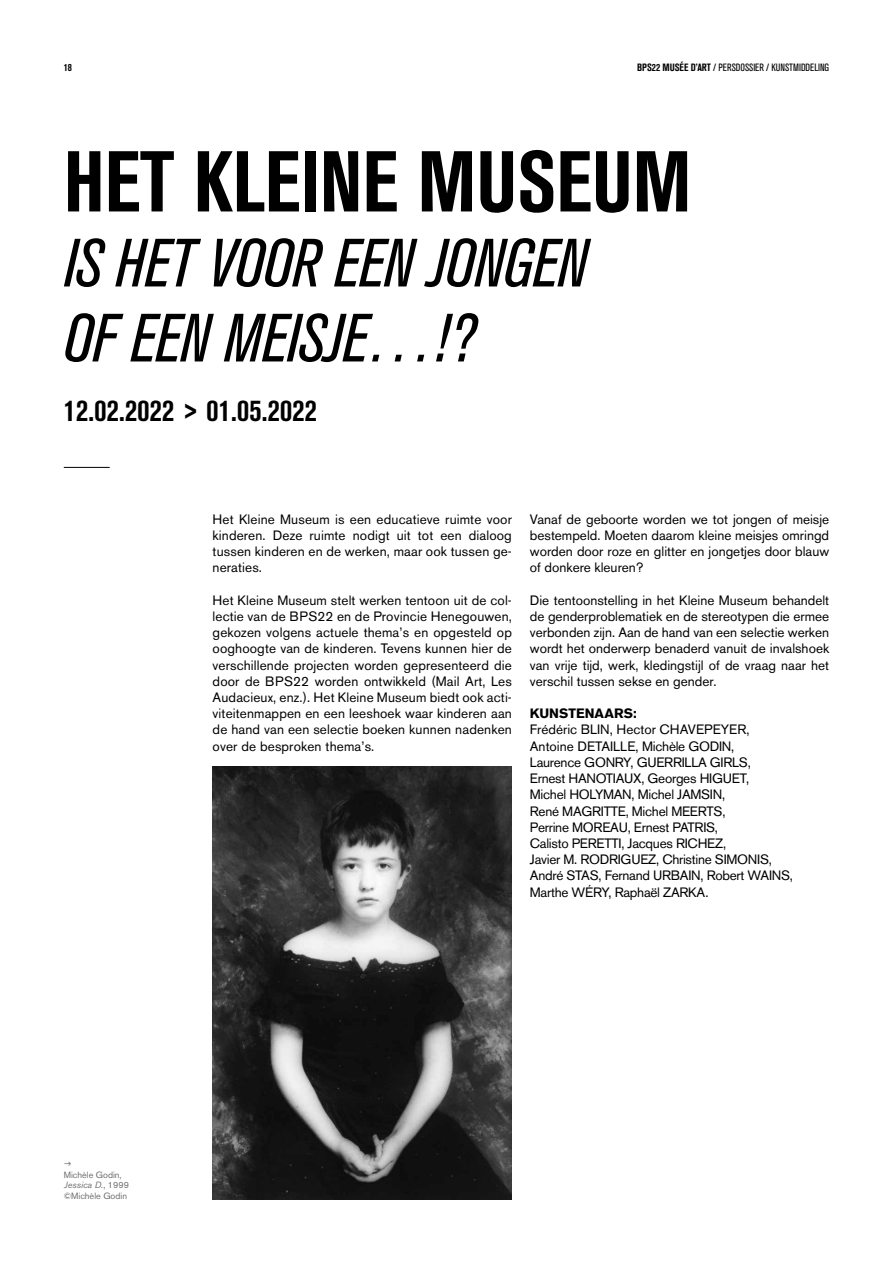
<style>
.page{position:relative;width:893px;height:1263px;background:#fff}
.page>*{position:absolute;margin:0;border:0;box-sizing:border-box;transform-origin:0 0}
.t1{font:700 condensed 85.35px "Akzidenz Grotesk BQ";color:#000}
.t2{font:italic condensed 67.5px/75px "Akzidenz Grotesk BQ";color:#000}
.t3{font:700 condensed 30.45px "Akzidenz Grotesk BQ";letter-spacing:.01em;color:#000}
.t4{font:13.5px/16.2px "Akzidenz Grotesk BQ";letter-spacing:-.02em;color:#000;text-align:justify}
.t5{font:13.5px/16.2px "Akzidenz Grotesk BE";letter-spacing:.01em;color:#000;text-align:justify}
.t6{font:700 13.5px "Akzidenz Grotesk BQ";color:#000}
.t7{font:condensed 10.5px "Akzidenz Grotesk BQ";color:#000}
.t8{font:700 condensed 10.5px "Akzidenz Grotesk BQ";color:#000}
.t9{font:9px/10.8px "Akzidenz Grotesk BE";color:#706f6f}
.s1{font-weight:700}
.s2{font-style:italic}
</style>
<div class="page">
<hr style="left:64px;top:467px;width:46px;height:1px;background:#000">
<img style="left:213px;top:767px;width:299px;height:432px">
<p class="t8" style="left:64px;top:62px;width:10px">18</p>
<p class="t7" style="left:637px;top:62px;width:193px"><span class="s1">BPS22 MUSÉE D’ART</span> / PERSDOSSIER / KUNSTMIDDELING</p>
<h1 class="t1" style="left:64px;top:133px;width:629px">HET KLEINE MUSEUM</h1>
<h2 class="t2" style="left:64px;top:227px;width:525px">IS HET VOOR EEN JONGEN<br>OF EEN MEISJE…!?</h2>
<h3 class="t3" style="left:64px;top:393px;width:255px">12.02.2022 &gt; 01.05.2022</h3>
<p class="t5" style="left:213px;top:511px;width:301px">Het Kleine Museum is een educatieve ruimte voor kinderen. Deze ruimte nodigt uit tot een dialoog tussen kinderen en de werken, maar ook tussen ge&shy;neraties.</p>
<p class="t5" style="left:213px;top:592px;width:301px">Het Kleine Museum stelt werken tentoon uit de col&shy;lectie van de BPS22 en de Provincie Henegouwen, gekozen volgens actuele thema’s en opgesteld op ooghoogte van de kinderen. Tevens kunnen hier de verschillende projecten worden gepresenteerd die door de BPS22 worden ontwikkeld (Mail Art, Les Audacieux, enz.). Het Kleine Museum biedt ook acti&shy;viteitenmappen en een leeshoek waar kinderen aan de hand van een selectie boeken kunnen nadenken over de besproken thema’s.</p>
<p class="t4" style="left:530px;top:511px;width:301px">Vanaf de geboorte worden we tot jongen of meisje bestempeld. Moeten daarom kleine meisjes omringd worden door roze en glitter en jongetjes door blauw of donkere kleuren?</p>
<p class="t4" style="left:530px;top:592px;width:301px">Die tentoonstelling in het Kleine Museum behandelt de genderproblematiek en de stereotypen die ermee verbonden zijn. Aan de hand van een selectie werken wordt het onderwerp benaderd vanuit de invalshoek van vrije tijd, werk, kledingstijl of de vraag naar het verschil tussen sekse en gender.</p>
<p class="t6" style="left:530px;top:706px;width:108px">KUNSTENAARS:</p>
<p class="t4" style="left:530px;top:722px;width:265px;text-align:left">Frédéric BLIN, Hector CHAVEPEYER, Antoine DETAILLE, Michèle GODIN,<br>Laurence GONRY, GUERRILLA GIRLS,<br>Ernest HANOTIAUX, Georges HIGUET,<br>Michel HOLYMAN, Michel JAMSIN,<br>René MAGRITTE, Michel MEERTS,<br>Perrine MOREAU, Ernest PATRIS,<br>Calisto PERETTI, Jacques RICHEZ,<br>Javier M. RODRIGUEZ, Christine SIMONIS, André STAS, Fernand URBAIN, Robert WAINS, Marthe WÉRY, Raphaël ZARKA.</p>
<p class="t9" style="left:64px;top:1169px;width:67px">Michèle Godin,<br><span class="s2">Jessica D.</span>, 1999 ©Michèle Godin</p>
</div>
